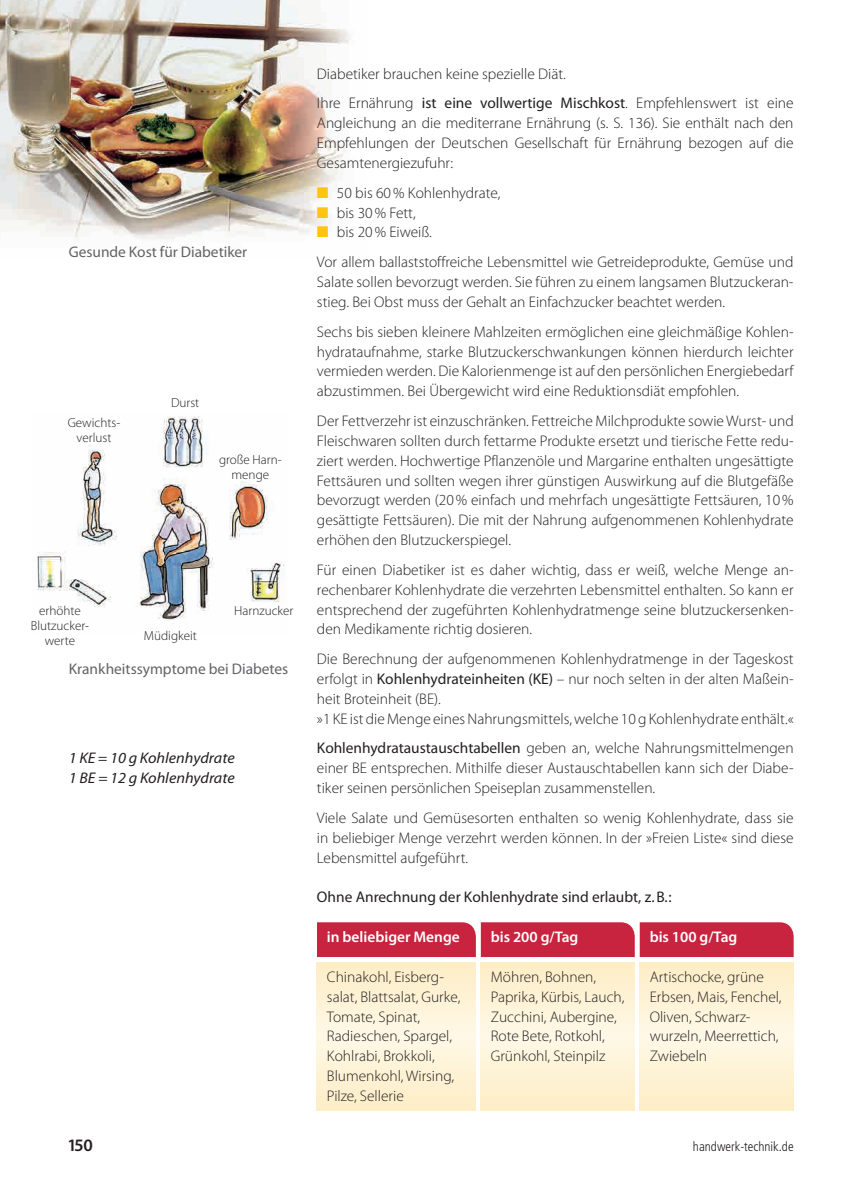
<style>
.page{position:relative;width:845px;height:1190px;background:#fff}
.page>*{position:absolute;margin:0;border:0;box-sizing:border-box;transform-origin:0 0}
.t1{font:300 15.4px/19.8px "Myriad Pro";color:#231f20}
.t2{font:15.4px "Myriad Pro";color:#636366}
.t3{font:15.4px "Myriad Pro";color:#231f20}
.t4{font:italic 15.4px/19.8px "Myriad Pro";color:#231f20;scale:1.05 1}
.t5{font:600 15.4px "Myriad Pro";color:#fff}
.t6{font:300 13.12px/14.9px "Myriad Pro";color:#231f20;text-align:center}
.t7{font:300 condensed 13.12px "Frutiger LT Std";color:#231f20}
.s1{font-weight:400}
.s2{color:#fec40e}
</style>
<div class="page">
<img style="left:0;top:0;width:350px;height:239px">
<img style="left:139px;top:416px;width:75px;height:208px">
<svg style="left:317px;top:962px;width:158px;height:148px;background:#fef2d6"></svg>
<svg style="left:480px;top:962px;width:154px;height:148px;background:#fef2d6"></svg>
<svg style="left:639px;top:962px;width:154px;height:148px;background:#fef2d6"></svg>
<div style="left:317px;top:922px;width:476px;height:35px;background:#c8233f"></div>
<p class="t2" style="left:69px;top:246px;width:180px">Gesunde Kost für Diabetiker</p>
<p class="t6" style="left:68px;top:416px;width:54px">Gewichts&shy;verlust</p>
<p class="t6" style="left:171px;top:396px;width:30px">Durst</p>
<p class="t6" style="left:219px;top:453px;width:64px">große Harn&shy;menge</p>
<p class="t6" style="left:31px;top:604px;width:60px">erhöhte<br>Blutzucker&shy;werte</p>
<p class="t2" style="left:69px;top:663px;width:221px">Krankheits symptome bei Diabetes</p>
<p class="t6" style="left:234px;top:604px;width:61px">Harnzucker</p>
<p class="t6" style="left:144px;top:629px;width:55px">Müdigkeit</p>
<p class="t4" style="left:69px;top:749px;width:160px">1 KE = 10 g Kohlenhydrate<br>1 BE = 12 g Kohlenhydrate</p>
<p class="t1" style="left:317px;top:60px;width:478px;line-height:29.8px">Diabetiker brauchen keine spezielle Diät.<br>Ihre Ernährung <span class="s1">ist eine vollwertige Mischkost</span>. Empfehlenswert ist eine</p>
<p class="t1" style="left:317px;top:114px;width:478px;text-align:justify">Angleichung an die mediterrane Ernährung (s. S. 136). Sie enthält nach den Empfehlungen der Deutschen Gesellschaft für Ernährung bezogen auf die Gesamt energiezufuhr:</p>
<p class="t1" style="left:317px;top:184px;width:185px"><span class="s2">■</span> 50 bis 60 % Kohlenhydrate,</p>
<p class="t1" style="left:317px;top:204px;width:100px"><span class="s2">■</span> bis 30 % Fett,</p>
<p class="t1" style="left:317px;top:219px;width:478px;line-height:29.8px"><span class="s2">■</span> bis 20 % Eiweiß.<br>Vor allem ballaststoffreiche Lebensmittel wie Getreideprodukte, Gemüse und</p>
<p class="t1" style="left:317px;top:273px;width:478px">Salate sollen bevorzugt werden. Sie führen zu einem langsamen Blutzuckeran&shy;stieg. Bei Obst muss der Gehalt an Einfachzucker beachtet werden.</p>
<p class="t1" style="left:317px;top:323px;width:478px;text-align:justify">Sechs bis sieben kleinere Mahlzeiten ermöglichen eine gleichmäßige Kohlen&shy;hydrataufnahme, starke Blutzuckerschwankungen können hierdurch leichter vermieden werden. Die Kalorienmenge ist auf den persönlichen Energiebedarf abzustimmen. Bei Übergewicht wird eine Reduktionsdiät empfohlen.</p>
<p class="t1" style="left:317px;top:412px;width:478px;text-align:justify">Der Fettverzehr ist einzuschränken. Fettreiche Milchprodukte sowie Wurst- und Fleischwaren sollten durch fettarme Produkte ersetzt und tierische Fette redu&shy;ziert werden. Hochwertige Pflanzenöle und Margarine enthalten ungesättigte Fettsäuren und sollten wegen ihrer günstigen Auswirkung auf die Blutgefäße bevorzugt werden (20 % einfach und mehrfach ungesättigte Fettsäuren, 10 % gesättigte Fettsäuren). Die mit der Nahrung aufgenommenen Kohlenhydrate erhöhen den Blutzuckerspiegel.</p>
<p class="t1" style="left:317px;top:561px;width:478px;text-align:justify">Für einen Diabetiker ist es daher wichtig, dass er weiß, welche Menge an&shy;rechenbarer Kohlenhydrate die verzehrten Lebensmittel enthalten. So kann er entsprechend der zugeführten Kohlenhydratmenge seine blutzuckersenken&shy;den Medikamente richtig dosieren.</p>
<p class="t1" style="left:317px;top:650px;width:478px">Die Berechnung der aufgenommenen Kohlenhydratmenge in der Tageskost erfolgt in <span class="s1">Kohlenhydrateinheiten (KE)</span> – nur noch selten in der alten Maßein&shy;heit Broteinheit (BE).<br>»1 KE ist die Menge eines Nahrungsmittels, welche 10 g Kohlenhydrate enthält.«</p>
<p class="t1" style="left:317px;top:739px;width:478px;text-align:justify"><span class="s1">Kohlenhydrataustauschtabellen</span> geben an, welche Nahrungsmittelmengen einer BE entsprechen. Mithilfe dieser Austauschtabellen kann sich der Diabe&shy;tiker seinen persönlichen Speiseplan zusammenstellen.</p>
<p class="t1" style="left:317px;top:809px;width:478px;text-align:justify">Viele Salate und Gemüsesorten enthalten so wenig Kohlenhydrate, dass sie in beliebiger Menge verzehrt werden können. In der »Freien Liste« sind diese Lebensmittel aufgeführt.</p>
<p class="t3" style="left:317px;top:891px;width:356px">Ohne Anrechnung der Kohlenhydrate sind erlaubt, z. B. :</p>
<p class="t5" style="left:327px;top:931px;width:134px">in beliebiger Menge</p>
<p class="t5" style="left:490px;top:931px;width:89px">bis 200 g/Tag</p>
<p class="t5" style="left:649px;top:931px;width:89px">bis 100 g/Tag</p>
<p class="t1" style="left:327px;top:968px;width:135px">Chinakohl, Eisberg&shy;salat, Blattsalat, Gurke,<br>Tomate, Spinat,<br>Radies chen, Spargel,<br>Kohlrabi, Brokkoli,<br>Blumenkohl, Wirsing,<br>Pilze, Sellerie</p>
<p class="t1" style="left:490px;top:968px;width:135px">Möhren, Bohnen,<br>Paprika, Kürbis, Lauch,<br>Zucchini, Aubergine,<br>Rote Bete, Rotkohl,<br>Grünkohl, Steinpilz</p>
<p class="t1" style="left:649px;top:968px;width:133px">Artischocke, grüne<br>Erbsen, Mais, Fenchel,<br>Oliven, Schwarz&shy;wurzeln, Meerrettich,<br>Zwiebeln</p>
<p class="t7" style="left:692px;top:1140px;width:102px">handwerk-technik.de</p>
</div>
